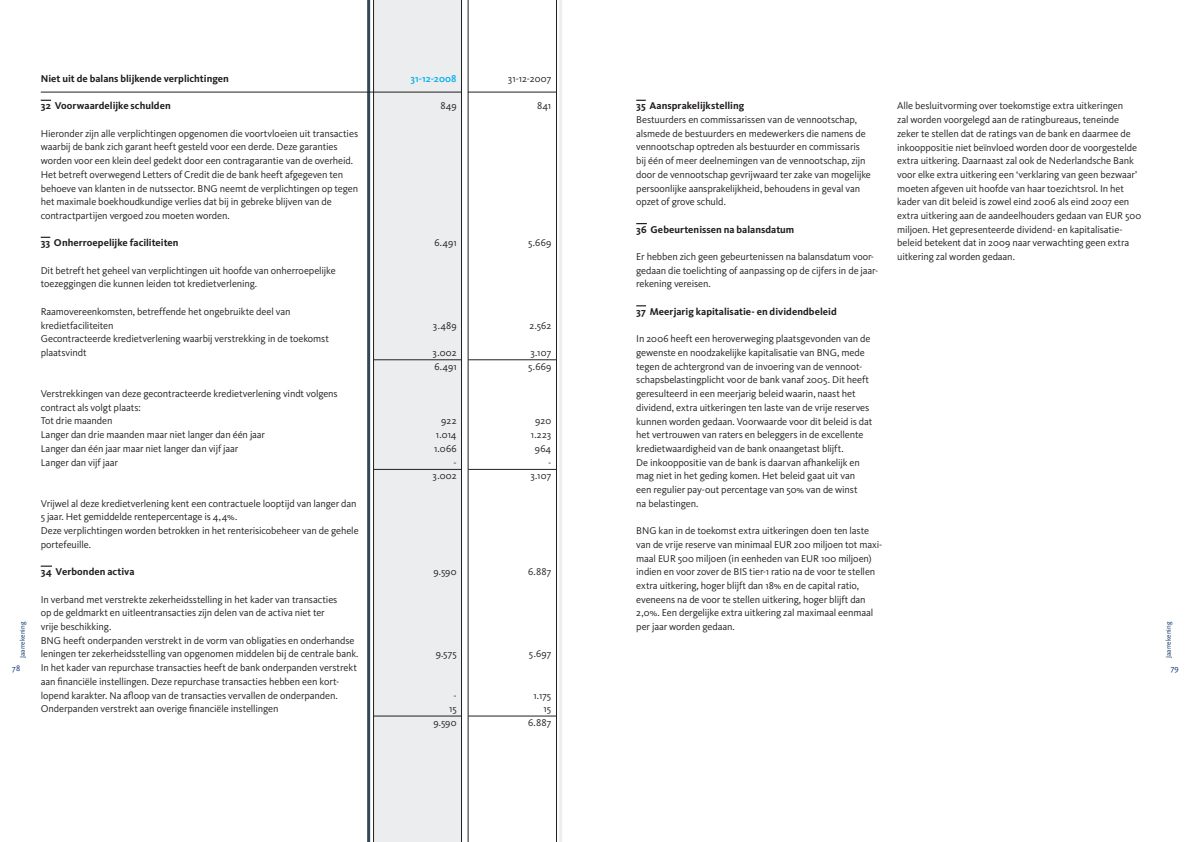
<style>
.page{position:relative;width:1191px;height:842px;background:#fff}
.page>*{position:absolute;margin:0;border:0;box-sizing:border-box;transform-origin:0 0}
.t1{font:10.2px/13.7px "Kievit";letter-spacing:-.01em;color:#231f20}
.t2{font:700 10.2px "Kievit";color:#231f20}
.t3{font:500 10.2px "Kievit";letter-spacing:.01em;color:#00aeef}
.t4{font:8.2px "Kievit";color:#002a68}
.t5{font:7px "Kievit";color:#002a68}
</style>
<div class="page">
<hr style="left:367px;top:0;width:3px;height:842px;background:#334957">
<hr style="left:559px;top:0;width:3px;height:842px;background:#ebedee">
<div style="left:373px;top:0;width:89px;height:842px;background:#ebedee"></div>
<svg style="left:468px;top:0;width:89px;height:842px"></svg>
<hr style="left:374px;top:360px;width:88px;height:1px;background:#231f20">
<hr style="left:468px;top:360px;width:88px;height:1px;background:#231f20">
<hr style="left:374px;top:469px;width:88px;height:1px;background:#231f20">
<hr style="left:468px;top:469px;width:88px;height:1px;background:#231f20">
<hr style="left:374px;top:716px;width:88px;height:1px;background:#231f20">
<hr style="left:468px;top:716px;width:88px;height:1px;background:#231f20">
<hr style="left:41px;top:92px;width:421px;height:1px;background:#231f20">
<hr style="left:468px;top:92px;width:89px;height:1px;background:#231f20">
<p class="t2" style="left:41px;top:73px;width:190px">Niet uit de balans blijkende verplichtingen</p>
<p class="t3" style="left:410px;top:73px;width:48px">31-12-2008</p>
<p class="t1" style="left:508px;top:72px;width:45px">31-12-2007</p>
<p class="t2" style="left:41px;top:100px;width:131px">32 Voorwaardelijke schulden</p>
<p class="t1" style="left:440px;top:99px;width:18px">849</p>
<p class="t1" style="left:537px;top:99px;width:16px">841</p>
<p class="t1" style="left:41px;top:127px;width:319px">Hieronder zijn alle verplichtingen opgenomen die voortvloeien uit transacties waarbij de bank zich garant heeft gesteld voor een derde. Deze garanties worden voor een klein deel gedekt door een contragarantie van de overheid.<br>Het betreft overwegend Letters of Credit die de bank heeft afgegeven ten behoeve van klanten in de nutssector. BNG neemt de verplichtingen op tegen het maximale boekhoudkundige verlies dat bij in gebreke blijven van de contractpartijen vergoed zou moeten worden.</p>
<p class="t2" style="left:41px;top:237px;width:139px">33 Onherroepelijke faciliteiten</p>
<p class="t1" style="left:434px;top:236px;width:24px">6.491</p>
<p class="t1" style="left:528px;top:236px;width:25px">5.669</p>
<p class="t1" style="left:41px;top:264px;width:296px">Dit betreft het geheel van verplichtingen uit hoofde van onherroepelijke toezeggingen die kunnen leiden tot kredietverlening.</p>
<p class="t1" style="left:41px;top:305px;width:251px">Raamovereenkomsten, betreffende het ongebruikte deel van kredietfaciliteiten</p>
<p class="t2" style="left:636px;top:100px;width:109px">35 Aansprakelijkstelling</p>
<p class="t1" style="left:636px;top:113px;width:236px">Bestuurders en commissarissen van de vennootschap, alsmede de bestuurders en medewerkers die namens de vennootschap optreden als bestuurder en commissaris bij één of meer deelnemingen van de vennootschap, zijn door de vennootschap gevrijwaard ter zake van mogelijke persoonlijke aansprakelijkheid, behoudens in geval van opzet of grove schuld.</p>
<p class="t2" style="left:636px;top:223px;width:160px">36 Gebeurtenissen na balansdatum</p>
<p class="t1" style="left:636px;top:250px;width:244px">Er hebben zich geen gebeurtenissen na balansdatum voor&shy;gedaan die toelichting of aanpassing op de cijfers in de jaar&shy;rekening vereisen.</p>
<p class="t2" style="left:636px;top:305px;width:202px">37 Meerjarig kapitalisatie- en dividendbeleid</p>
<p class="t1" style="left:636px;top:332px;width:238px">In 2006 heeft een heroverweging plaatsgevonden van de gewenste en noodzakelijke kapitalisatie van BNG, mede tegen de achtergrond van de invoering van de vennoot&shy;schapsbelastingplicht voor de bank vanaf 2005. Dit heeft geresulteerd in een meerjarig beleid waarin, naast het dividend, extra uitkeringen ten laste van de vrije reserves kunnen worden gedaan. Voorwaarde voor dit beleid is dat het vertrouwen van raters en beleggers in de excellente kredietwaardigheid van de bank onaangetast blijft.<br>De inkooppositie van de bank is daarvan afhankelijk en mag niet in het geding komen. Het beleid gaat uit van een regulier pay-out percentage van 50% van de winst<br>na belastingen.</p>
<p class="t1" style="left:636px;top:524px;width:247px">BNG kan in de toekomst extra uitkeringen doen ten laste van de vrije reserve van minimaal EUR 200 miljoen tot maxi&shy;maal EUR 500 miljoen (in eenheden van EUR 100 miljoen) indien en voor zover de BIS tier-1 ratio na de voor te stellen extra uitkering, hoger blijft dan 18% en de capital ratio, eveneens na de voor te stellen uitkering, hoger blijft dan 2,0%. Een dergelijke extra uitkering zal maximaal eenmaal per jaar worden gedaan.</p>
<p class="t1" style="left:897px;top:99px;width:246px">Alle besluitvorming over toekomstige extra uitkeringen<br>zal worden voorgelegd aan de ratingbureaus, teneinde zeker te stellen dat de ratings van de bank en daarmee de inkooppositie niet beïnvloed worden door de voorgestelde extra uitkering. Daarnaast zal ook de Nederlandsche Bank voor elke extra uitkering een ‘verklaring van geen bezwaar’ moeten afgeven uit hoofde van haar toezichtsrol. In het kader van dit beleid is zowel eind 2006 als eind 2007 een extra uitkering aan de aandeelhouders gedaan van EUR 500 miljoen. Het gepresenteerde dividend- en kapitalisatie&shy;beleid betekent dat in 2009 naar verwachting geen extra uitkering zal worden gedaan.</p>
<p class="t1" style="left:433px;top:318px;width:25px">3.489</p>
<p class="t1" style="left:529px;top:318px;width:23px">2.562</p>
<p class="t1" style="left:41px;top:332px;width:290px">Gecontracteerde kredietverlening waarbij verstrekking in de toekomst plaatsvindt</p>
<p class="t1" style="left:432px;top:346px;width:26px">3.002</p>
<p class="t1" style="left:530px;top:346px;width:22px">3.107</p>
<p class="t1" style="left:434px;top:359px;width:24px">6.491</p>
<p class="t1" style="left:528px;top:359px;width:25px">5.669</p>
<p class="t1" style="left:41px;top:387px;width:298px">Verstrekkingen van deze gecontracteerde kredietverlening vindt volgens contract als volgt plaats:<br>Tot drie maanden</p>
<p class="t1" style="left:441px;top:414px;width:17px">922</p>
<p class="t1" style="left:535px;top:414px;width:18px">920</p>
<p class="t1" style="left:41px;top:428px;width:226px">Langer dan drie maanden maar niet langer dan één jaar</p>
<p class="t1" style="left:436px;top:428px;width:22px">1.014</p>
<p class="t1" style="left:531px;top:428px;width:22px">1.223</p>
<p class="t1" style="left:41px;top:442px;width:199px">Langer dan één jaar maar niet langer dan vijf jaar</p>
<p class="t1" style="left:434px;top:442px;width:24px">1.066</p>
<p class="t1" style="left:535px;top:442px;width:18px">964</p>
<p class="t1" style="left:41px;top:455px;width:79px">Langer dan vijf jaar</p>
<p class="t1" style="left:453px;top:455px;width:5px">-</p>
<p class="t1" style="left:548px;top:455px;width:5px">-</p>
<p class="t1" style="left:432px;top:469px;width:26px">3.002</p>
<p class="t1" style="left:530px;top:469px;width:22px">3.107</p>
<p class="t1" style="left:41px;top:496px;width:319px">Vrijwel al deze kredietverlening kent een contractuele looptijd van langer dan 5 jaar. Het gemiddelde rentepercentage is 4,4%.<br>Deze verplichtingen worden betrokken in het renterisicobeheer van de gehele portefeuille.</p>
<p class="t2" style="left:41px;top:566px;width:95px">34 Verbonden activa</p>
<p class="t1" style="left:433px;top:565px;width:25px">9.590</p>
<p class="t1" style="left:528px;top:565px;width:25px">6.887</p>
<p class="t1" style="left:41px;top:592px;width:319px">In verband met verstrekte zekerheidsstelling in het kader van transacties<br>op de geldmarkt en uitleentransacties zijn delen van de activa niet ter<br>vrije beschikking.<br>BNG heeft onderpanden verstrekt in de vorm van obligaties en onderhandse leningen ter zekerheidsstelling van opgenomen middelen bij de centrale bank.</p>
<p class="t5" style="left:19px;top:658px;width:38px;rotate:-90deg">Jaarrekening</p>
<p class="t5" style="left:1164px;top:658px;width:38px;rotate:-90deg">Jaarrekening</p>
<p class="t1" style="left:436px;top:647px;width:23px">9.575</p>
<p class="t1" style="left:529px;top:647px;width:24px">5.697</p>
<p class="t1" style="left:41px;top:661px;width:318px">In het kader van repurchase transacties heeft de bank onderpanden verstrekt aan financiële instellingen. Deze repurchase transacties hebben een kort&shy;lopend karakter. Na afloop van de transacties vervallen de onderpanden.</p>
<p class="t4" style="left:12px;top:664px;width:9px">78</p>
<p class="t4" style="left:1170px;top:664px;width:9px">79</p>
<p class="t1" style="left:453px;top:688px;width:5px">-</p>
<p class="t1" style="left:533px;top:688px;width:19px">1.175</p>
<p class="t1" style="left:41px;top:702px;width:239px">Onderpanden verstrekt aan overige financiële instellingen</p>
<p class="t1" style="left:449px;top:702px;width:9px">15</p>
<p class="t1" style="left:543px;top:702px;width:9px">15</p>
<p class="t1" style="left:433px;top:716px;width:25px">9.590</p>
<p class="t1" style="left:528px;top:716px;width:25px">6.887</p>
</div>
